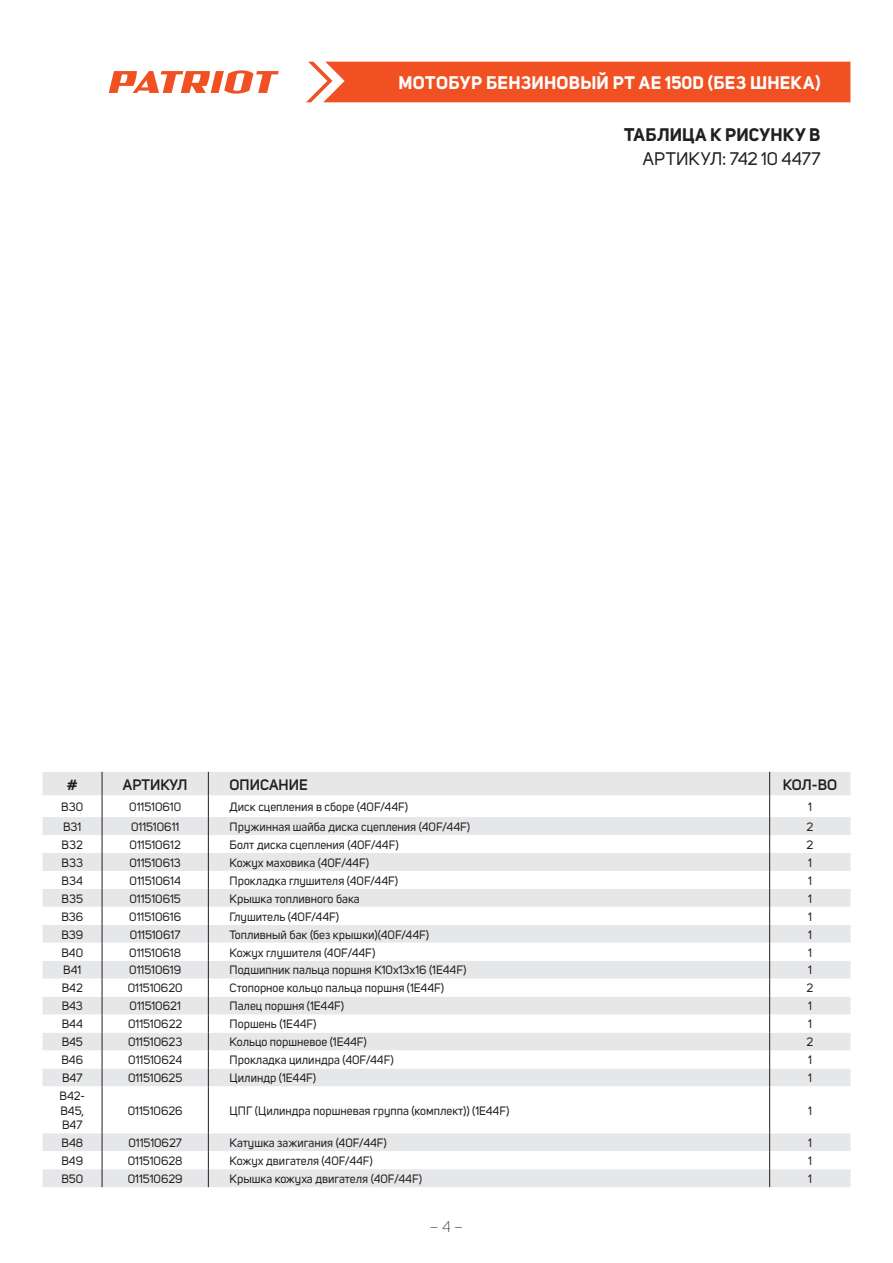
<style>
.page{position:relative;width:893px;height:1263px;background:#fff}
.page>*{position:absolute;margin:0;border:0;box-sizing:border-box;transform-origin:0 0}
.t1{font:700 18px "Uni Sans";letter-spacing:.015em;color:#fff}
.t2{font:18px "Uni Sans";letter-spacing:.01em;color:#231f20}
.t3{font:700 18px "Uni Sans";letter-spacing:.02em;color:#231f20}
.t4{font:600 15px "Uni Sans";color:#231f20}
.t5{font:300 15px "Uni Sans";color:#231f20}
.t6{font:12px/14.4px "Uni Sans";color:#231f20;text-align:justify}
</style>
<div class="page">
<div style="left:306px;top:62px;width:544px;height:40px;background:#f15122"></div>
<svg style="left:109px;top:70px;width:170px;height:24px"></svg>
<div style="left:43px;top:772px;width:807px;height:415px;background:#e6e7e9"></div>
<svg style="left:43px;top:795px;width:807px;height:374px"></svg>
<svg style="left:102px;top:772px;width:1px;height:314px"></svg>
<svg style="left:208px;top:772px;width:1px;height:314px"></svg>
<svg style="left:769px;top:772px;width:1px;height:314px"></svg>
<hr style="left:102px;top:1086px;width:1px;height:47px;background:#231f20">
<hr style="left:208px;top:1086px;width:1px;height:47px;background:#231f20">
<hr style="left:769px;top:1086px;width:1px;height:47px;background:#231f20">
<svg style="left:102px;top:1133px;width:1px;height:54px"></svg>
<svg style="left:208px;top:1133px;width:1px;height:54px"></svg>
<svg style="left:769px;top:1133px;width:1px;height:54px"></svg>
<h1 class="t1" style="left:398px;top:72px;width:424px">МОТОБУР БЕНЗИНОВЫЙ PT AE 150D (БЕЗ ШНЕКА)</h1>
<h1 class="t3" style="left:624px;top:123px;width:198px">ТАБЛИЦА К РИСУНКУ B</h1>
<h1 class="t2" style="left:643px;top:148px;width:179px">АРТИКУЛ: 742 10 4477</h1>
<p class="t4" style="left:67px;top:775px;width:12px">#</p>
<p class="t4" style="left:123px;top:775px;width:66px">АРТИКУЛ</p>
<p class="t4" style="left:230px;top:775px;width:80px">ОПИСАНИЕ</p>
<p class="t4" style="left:783px;top:775px;width:56px">КОЛ-ВО</p>
<p class="t6" style="left:61px;top:800px;width:23px">B30</p>
<p class="t6" style="left:129px;top:800px;width:53px">011510610</p>
<p class="t6" style="left:230px;top:800px;width:180px">Диск сцепления в сборе (40F/44F)</p>
<p class="t6" style="left:808px;top:800px;width:5px">1</p>
<p class="t6" style="left:63px;top:819px;width:20px">B31</p>
<p class="t6" style="left:131px;top:819px;width:50px">011510611</p>
<p class="t6" style="left:230px;top:819px;width:242px">Пружинная шайба диска сцепления (40F/44F)</p>
<p class="t6" style="left:807px;top:819px;width:8px">2</p>
<p class="t6" style="left:62px;top:837px;width:23px">B32</p>
<p class="t6" style="left:130px;top:837px;width:53px">011510612</p>
<p class="t6" style="left:230px;top:837px;width:171px">Болт диска сцепления (40F/44F)</p>
<p class="t6" style="left:807px;top:837px;width:8px">2</p>
<p class="t6" style="left:62px;top:855px;width:23px">B33</p>
<p class="t6" style="left:129px;top:855px;width:53px">011510613</p>
<p class="t6" style="left:230px;top:855px;width:141px">Кожух маховика (40F/44F)</p>
<p class="t6" style="left:808px;top:855px;width:5px">1</p>
<p class="t6" style="left:62px;top:873px;width:23px">B34</p>
<p class="t6" style="left:130px;top:873px;width:53px">011510614</p>
<p class="t6" style="left:230px;top:873px;width:170px">Прокладка глушителя (40F/44F)</p>
<p class="t6" style="left:808px;top:873px;width:5px">1</p>
<p class="t6" style="left:62px;top:891px;width:23px">B35</p>
<p class="t6" style="left:129px;top:891px;width:53px">011510615</p>
<p class="t6" style="left:230px;top:891px;width:132px">Крышка топливного бака</p>
<p class="t6" style="left:808px;top:891px;width:5px">1</p>
<p class="t6" style="left:61px;top:909px;width:23px">B36</p>
<p class="t6" style="left:129px;top:909px;width:53px">011510616</p>
<p class="t6" style="left:230px;top:909px;width:111px">Глушитель (40F/44F)</p>
<p class="t6" style="left:808px;top:909px;width:5px">1</p>
<p class="t6" style="left:61px;top:927px;width:23px">B39</p>
<p class="t6" style="left:130px;top:927px;width:52px">011510617</p>
<p class="t6" style="left:230px;top:927px;width:201px">Топливный бак (без крышки)(40F/44F)</p>
<p class="t6" style="left:808px;top:927px;width:5px">1</p>
<p class="t6" style="left:61px;top:945px;width:23px">B40</p>
<p class="t6" style="left:129px;top:945px;width:53px">011510618</p>
<p class="t6" style="left:230px;top:945px;width:147px">Кожух глушителя (40F/44F)</p>
<p class="t6" style="left:808px;top:945px;width:5px">1</p>
<p class="t6" style="left:63px;top:963px;width:20px">B41</p>
<p class="t6" style="left:129px;top:963px;width:53px">011510619</p>
<p class="t6" style="left:230px;top:963px;width:238px">Подшипник пальца поршня K10x13x16 (1E44F)</p>
<p class="t6" style="left:808px;top:963px;width:5px">1</p>
<p class="t6" style="left:62px;top:981px;width:23px">B42</p>
<p class="t6" style="left:128px;top:981px;width:56px">011510620</p>
<p class="t6" style="left:230px;top:981px;width:216px">Стопорное кольцо пальца поршня (1E44F)</p>
<p class="t6" style="left:807px;top:981px;width:8px">2</p>
<p class="t6" style="left:62px;top:999px;width:23px">B43</p>
<p class="t6" style="left:130px;top:999px;width:53px">011510621</p>
<p class="t6" style="left:230px;top:999px;width:116px">Палец поршня (1E44F)</p>
<p class="t6" style="left:808px;top:999px;width:5px">1</p>
<p class="t6" style="left:62px;top:1017px;width:23px">B44</p>
<p class="t6" style="left:128px;top:1017px;width:56px">011510622</p>
<p class="t6" style="left:230px;top:1017px;width:88px">Поршень (1E44F)</p>
<p class="t6" style="left:808px;top:1017px;width:5px">1</p>
<p class="t6" style="left:62px;top:1035px;width:23px">B45</p>
<p class="t6" style="left:128px;top:1035px;width:56px">011510623</p>
<p class="t6" style="left:230px;top:1035px;width:139px">Кольцо поршневое (1E44F)</p>
<p class="t6" style="left:807px;top:1035px;width:8px">2</p>
<p class="t6" style="left:61px;top:1053px;width:23px">B46</p>
<p class="t6" style="left:128px;top:1053px;width:55px">011510624</p>
<p class="t6" style="left:230px;top:1053px;width:166px">Прокладка цилиндра (40F/44F)</p>
<p class="t6" style="left:808px;top:1053px;width:5px">1</p>
<p class="t6" style="left:62px;top:1071px;width:22px">B47</p>
<p class="t6" style="left:128px;top:1071px;width:56px">011510625</p>
<p class="t6" style="left:230px;top:1071px;width:88px">Цилиндр (1E44F)</p>
<p class="t6" style="left:808px;top:1071px;width:5px">1</p>
<p class="t6" style="left:60px;top:1089px;width:27px">B42- B45, B47</p>
<p class="t6" style="left:128px;top:1103px;width:56px">011510626</p>
<p class="t6" style="left:230px;top:1103px;width:281px">ЦПГ (Цилиндра поршневая группа (комплект)) (1E44F)</p>
<p class="t6" style="left:808px;top:1103px;width:5px">1</p>
<p class="t6" style="left:61px;top:1136px;width:23px">B48</p>
<p class="t6" style="left:128px;top:1136px;width:55px">011510627</p>
<p class="t6" style="left:230px;top:1136px;width:159px">Катушка зажигания (40F/44F)</p>
<p class="t6" style="left:808px;top:1136px;width:5px">1</p>
<p class="t6" style="left:61px;top:1154px;width:23px">B49</p>
<p class="t6" style="left:128px;top:1154px;width:56px">011510628</p>
<p class="t6" style="left:230px;top:1154px;width:145px">Кожух двигателя (40F/44F)</p>
<p class="t6" style="left:808px;top:1154px;width:5px">1</p>
<p class="t6" style="left:61px;top:1172px;width:23px">B50</p>
<p class="t6" style="left:128px;top:1172px;width:56px">011510629</p>
<p class="t6" style="left:230px;top:1172px;width:194px">Крышка кожуха двигателя (40F/44F)</p>
<p class="t6" style="left:808px;top:1172px;width:5px">1</p>
<p class="t5" style="left:430px;top:1218px;width:35px">– 4 –</p>
</div>
